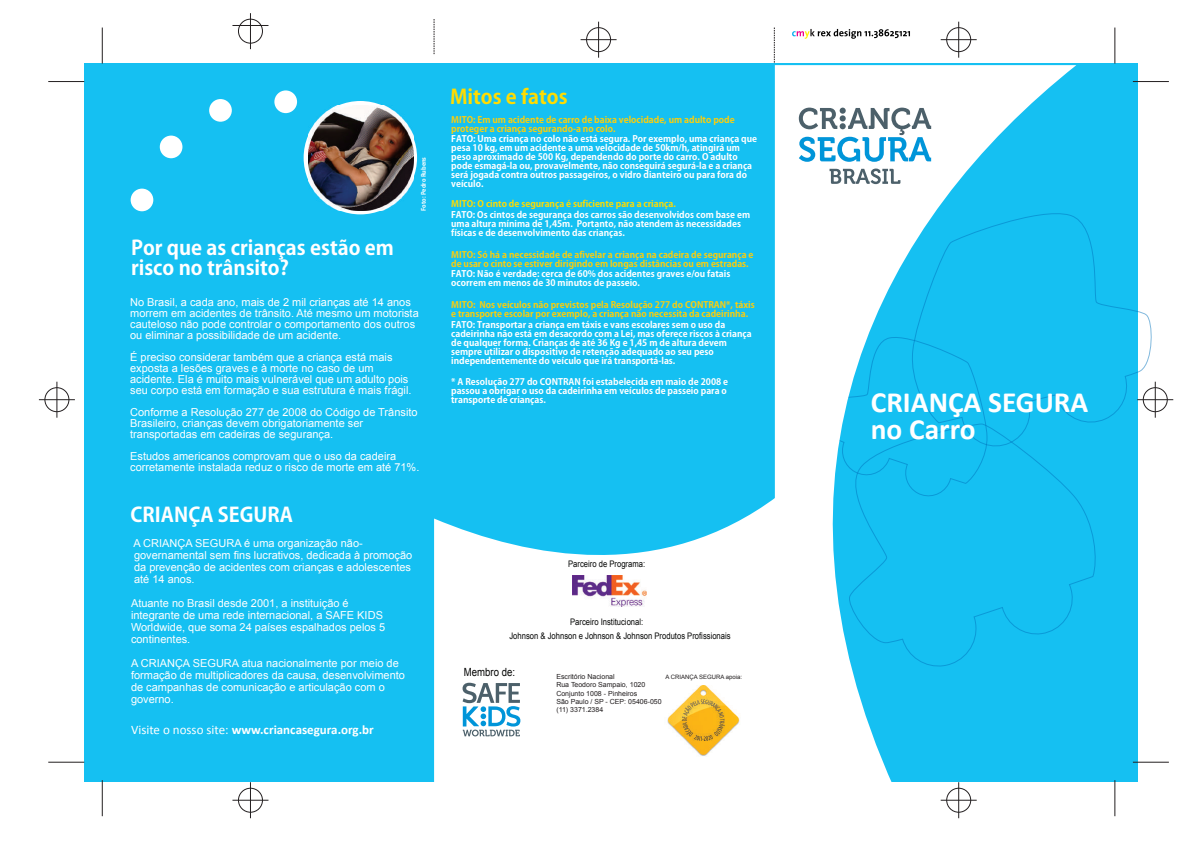
<style>
.page{position:relative;width:1191px;height:842px;background:#fff}
.page>*{position:absolute;margin:0;border:0;box-sizing:border-box;transform-origin:0 0}
.t1{font:700 29.4px/27px "Calibri";color:#fff}
.t2{font:700 20px/20px "Koz Go Pro";color:#fff}
.t3{font:700 20px "Koz Go Pro";color:#ffdc01}
.t4{font:700 13px "Calibri";color:#fff}
.t5{font:11.3px "Arial";color:#040504;scale:.85 1}
.t6{font:11px/11px "Arial";color:#fff}
.t7{font:700 9px/9px "Koz Go Pro";color:#fff}
.t8{font:700 9px/9px "Koz Go Pro";color:#fcce0b}
.t9{font:9px "Arial";color:#040504;scale:.85 1}
.t10{font:700 9px "Koz Go Pro";color:#ffdc01}
.t11{font:7px/8.4px "Arial";color:#231f20}
.t12{font:6px "Arial";color:#231f20}
.t13{font:700 6px "Koz Go Pro";color:#fff}
.s1{font-weight:400}
</style>
<div class="page">
<div style="left:84px;top:63px;width:1054px;height:718px;background:#15c0f2"></div>
<hr style="left:102px;top:28px;width:1px;height:36px;background:#231f20">
<hr style="left:48px;top:81px;width:36px;height:1px;background:#231f20">
<hr style="left:48px;top:762px;width:36px;height:1px;background:#231f20">
<hr style="left:102px;top:780px;width:1px;height:36px;background:#231f20">
<hr style="left:1114px;top:28px;width:1px;height:36px;background:#231f20">
<hr style="left:1132px;top:81px;width:36px;height:1px;background:#231f20">
<hr style="left:1132px;top:762px;width:36px;height:1px;background:#231f20">
<hr style="left:1114px;top:780px;width:1px;height:36px;background:#231f20">
<svg style="left:774px;top:28px;width:1px;height:35px"></svg>
<svg style="left:434px;top:19px;width:1px;height:36px"></svg>
<hr style="left:958px;top:22px;width:1px;height:36px;background:#231f20">
<hr style="left:940px;top:39px;width:36px;height:1px;background:#231f20">
<div style="left:946px;top:28px;width:24px;height:24px;border:1px solid #231f20;border-radius:50%"></div>
<hr style="left:598px;top:22px;width:1px;height:36px;background:#231f20">
<hr style="left:580px;top:39px;width:36px;height:1px;background:#231f20">
<div style="left:586px;top:28px;width:25px;height:24px;border:1px solid #231f20;border-radius:50%"></div>
<hr style="left:250px;top:13px;width:1px;height:36px;background:#231f20">
<hr style="left:232px;top:25px;width:36px;height:1px;background:#231f20">
<div style="left:238px;top:19px;width:25px;height:24px;border:1px solid #231f20;border-radius:50%"></div>
<hr style="left:958px;top:782px;width:1px;height:36px;background:#231f20">
<hr style="left:940px;top:800px;width:36px;height:1px;background:#231f20">
<div style="left:946px;top:788px;width:24px;height:24px;border:1px solid #231f20;border-radius:50%"></div>
<hr style="left:250px;top:782px;width:1px;height:36px;background:#231f20">
<hr style="left:232px;top:800px;width:36px;height:1px;background:#231f20">
<div style="left:238px;top:788px;width:25px;height:24px;border:1px solid #231f20;border-radius:50%"></div>
<hr style="left:57px;top:382px;width:1px;height:36px;background:#231f20">
<hr style="left:39px;top:399px;width:36px;height:1px;background:#231f20">
<div style="left:45px;top:387px;width:24px;height:25px;border:1px solid #231f20;border-radius:50%"></div>
<hr style="left:1155px;top:382px;width:1px;height:36px;background:#231f20">
<hr style="left:1137px;top:399px;width:36px;height:1px;background:#231f20">
<div style="left:1143px;top:387px;width:24px;height:25px;border:1px solid #231f20;border-radius:50%"></div>
<svg style="left:792px;top:29px;width:118px;height:10px"></svg>
<svg style="left:434px;top:514px;width:316px;height:268px;background:#e2f7fd"></svg>
<svg style="left:1076px;top:218px;width:75px;height:205px"></svg>
<svg style="left:750px;top:65px;width:326px;height:724px"></svg>
<div style="left:304px;top:101px;width:113px;height:113px;background:#fff;border-radius:50%"></div>
<div style="left:209px;top:99px;width:23px;height:23px;background:#fff;border-radius:50%"></div>
<div style="left:160px;top:136px;width:22px;height:22px;background:#fff;border-radius:50%"></div>
<div style="left:131px;top:189px;width:22px;height:22px;background:#fff;border-radius:50%"></div>
<div style="left:274px;top:90px;width:23px;height:23px;background:#fff;border-radius:50%"></div>
<img style="left:308px;top:106px;width:105px;height:105px">
<img style="left:572px;top:575px;width:74px;height:32px">
<img style="left:665px;top:681px;width:78px;height:78px">
<svg style="left:829px;top:169px;width:71px;height:15px"></svg>
<svg style="left:799px;top:108px;width:132px;height:54px;background:#aaccdc"></svg>
<svg style="left:462px;top:683px;width:58px;height:53px;background:#a6c6d5"></svg>
<h2 class="t2" style="left:131px;top:239px;width:264px">Por que as crianças estão em risco no trânsito?</h2>
<p class="t13" style="left:419px;top:211px;width:55px;rotate:-90deg">Foto: Pedro Rubens</p>
<p class="t6" style="left:130px;top:297px;width:290px">No Brasil, a cada ano, mais de 2 mil crianças até 14 anos morrem em acidentes de trânsito. Até mesmo um motorista cauteloso não pode controlar o comportamento dos outros ou eliminar a possibilidade de um acidente.</p>
<p class="t6" style="left:130px;top:352px;width:283px">É preciso considerar também que a criança está mais exposta a lesões graves e à morte no caso de um acidente. Ela é muito mais vulnerável que um adulto pois seu corpo está em formação e sua estrutura é mais frágil.</p>
<p class="t6" style="left:130px;top:407px;width:289px">Conforme a Resolução 277 de 2008 do Código de Trânsito<br>Brasileiro, crianças devem obrigatoriamente ser transportadas em cadeiras de segurança.</p>
<p class="t6" style="left:130px;top:451px;width:291px">Estudos americanos comprovam que o uso da cadeira corretamente instalada reduz o risco de morte em até 71%.</p>
<h2 class="t2" style="left:131px;top:505px;width:164px">CRIANÇA SEGURA</h2>
<p class="t6" style="left:133px;top:537px;width:280px;line-height:12px">A CRIANÇA SEGURA é uma organização não&shy;governamental sem fins lucrativos, dedicada à promoção da prevenção de acidentes com crianças e adolescentes até 14 anos.</p>
<p class="t6" style="left:131px;top:597px;width:256px;line-height:12px">Atuante no Brasil desde 2001, a instituição é integrante de uma rede internacional, a SAFE KIDS Worldwide, que soma 24 países espalhados pelos 5 continentes.</p>
<p class="t6" style="left:131px;top:657px;width:275px;line-height:12px">A CRIANÇA SEGURA atua nacionalmente por meio de formação de multiplicadores da causa, desenvolvimento de campanhas de comunicação e articulação com o governo.</p>
<p class="t4" style="left:131px;top:722px;width:244px"><span class="s1">Visite o nosso site:</span> www.criancasegura.org.br</p>
<h2 class="t3" style="left:450px;top:84px;width:119px">Mitos e fatos</h2>
<p class="t8" style="left:451px;top:115px;width:285px">MITO: Em um acidente de carro de baixa velocidade, um adulto pode proteger a criança segurando-a no colo.</p>
<p class="t7" style="left:451px;top:135px;width:307px">FATO: Uma criança no colo não está segura. Por exemplo, uma criança que pesa 10 kg, em um acidente a uma velocidade de 50km/h, atingirá um peso aproximado de 500 Kg, dependendo do porte do carro. O adulto pode esmagá-la ou, provavelmente, não conseguirá segurá-la e a criança será jogada contra outros passageiros, o vidro dianteiro ou para fora do veículo.</p>
<p class="t10" style="left:451px;top:198px;width:226px">MITO: O cinto de segurança é suficiente para a criança.</p>
<p class="t7" style="left:451px;top:211px;width:300px">FATO: Os cintos de segurança dos carros são desenvolvidos com base em uma altura mínima de 1,45m. Portanto, não atendem às necessidades físicas e de desenvolvimento das crianças.</p>
<p class="t8" style="left:451px;top:250px;width:304px">MITO: Só há a necessidade de afivelar a criança na cadeira de segurança e de usar o cinto se estiver dirigindo em longas distâncias ou em estradas.</p>
<p class="t7" style="left:451px;top:270px;width:281px">FATO: Não é verdade: cerca de 60% dos acidentes graves e/ou fatais ocorrem em menos de 30 minutos de passeio.</p>
<p class="t8" style="left:451px;top:301px;width:305px">MITO: Nos veículos não previstos pela Resolução 277 do CONTRAN*, táxis e transporte escolar por exemplo, a criança não necessita da cadeirinha.</p>
<p class="t7" style="left:451px;top:320px;width:302px">FATO: Transportar a criança em táxis e vans escolares sem o uso da cadeirinha não está em desacordo com a Lei, mas oferece riscos à criança de qualquer forma. Crianças de até 36 Kg e 1,45 m de altura devem sempre utilizar o dispositivo de retenção adequado ao seu peso independentemente do veículo que irá transportá-las.</p>
<p class="t7" style="left:451px;top:378px;width:278px">* A Resolução 277 do CONTRAN foi estabelecida em maio de 2008 e passou a obrigar o uso da cadeirinha em veículos de passeio para o transporte de crianças.</p>
<p class="t9" style="left:568px;top:558px;width:92px">Parceiro de Programa:</p>
<p class="t9" style="left:570px;top:616px;width:88px">Parceiro Institucional:</p>
<p class="t9" style="left:509px;top:630px;width:262px">Johnson &amp; Johnson e Johnson &amp; Johnson Produtos Profissionais</p>
<p class="t5" style="left:464px;top:665px;width:62px">Membro de:</p>
<p class="t11" style="left:556px;top:672px;width:107px">Escritório Nacional<br>Rua Teodoro Sampaio, 1020<br>Conjunto 1008 - Pinheiros<br>São Paulo / SP - CEP: 05406-050 (11) 3371.2384</p>
<p class="t12" style="left:665px;top:673px;width:78px">A CRIANÇA SEGURA apoia:</p>
<h1 class="t1" style="left:871px;top:389px;width:219px">CRIANÇA SEGURA no Carro</h1>
</div>
